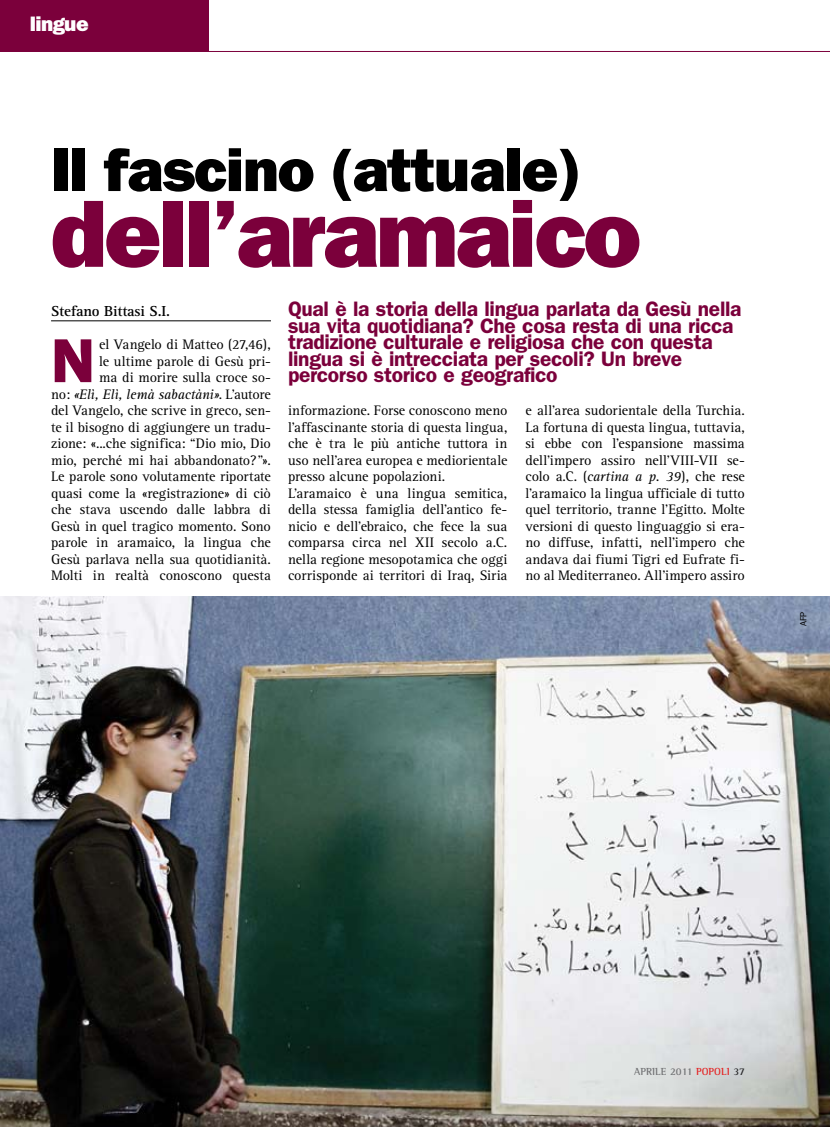
<style>
.page{position:relative;width:830px;height:1127px;background:#fff}
.page>*{position:absolute;margin:0;border:0;box-sizing:border-box;transform-origin:0 0}
.t1{font:96px "ITC Franklin Gothic Std Hvy";letter-spacing:-.03em;color:#7b003b}
.t2{font:62.4px "ITC Franklin Gothic Std Hvy";color:#7b003b}
.t3{font:61.5px "ITC Franklin Gothic Std Hvy";letter-spacing:-.02em;color:#000}
.t4{font:600 21px/16.5px "ITC Franklin Gothic Std";letter-spacing:-.015em;color:#7b003b}
.t5{font:21px "ITC Franklin Gothic Std Hvy";letter-spacing:-.03em;color:#fff}
.t6{font:700 15px "Rotis Serif";letter-spacing:-.01em;color:#000}
.t7{font:14.25px/16.5px "Rotis Serif";color:#000;text-align:right}
.t8{font:700 10.5px "Rotis Semi Serif";color:#e42121}
.t9{font:700 10.5px "Rotis Semi Serif";color:#707173}
.t10{font:9px "ITC Franklin Gothic Std";color:#000}
.s1{font-style:italic}
.s2{color:#707173}
.s3{color:#28282a}
</style>
<div class="page">
<hr style="left:0;top:51px;width:829px;height:1px;background:#7b003b">
<img style="left:0;top:597px;width:829px;height:530px">
<hr style="left:51px;top:320px;width:220px;height:1px;background:#000">
<div style="left:0;top:0;width:208px;height:51px;background:#7b003b"></div>
<h3 class="t5" style="left:30px;top:12px;width:61px">lingue</h3>
<h3 class="t3" style="left:51px;top:134px;width:530px">Il fascino (attuale)</h3>
<h1 class="t1" style="left:51px;top:177px;width:591px">dell’aramaico</h1>
<h3 class="t4" style="left:288px;top:301px;width:455px">Qual è la storia della lingua parlata da Gesù nella sua vita quotidiana? Che cosa resta di una ricca tradizione culturale e religiosa che con questa lingua si è intrecciata per secoli? Un breve percorso storico e geografico</h3>
<p class="t7" style="left:288px;top:403px;width:221px;text-align:left">informazione. Forse conoscono meno l’affascinante storia di questa lingua, che è tra le più antiche tuttora in uso nell’area europea e mediorientale presso alcune popolazioni.<br>L’aramaico è una lingua semitica, della stessa famiglia dell’antico fe&shy;nicio e dell’ebraico, che fece la sua comparsa circa nel XII secolo a.C. nella regione mesopotamica che oggi corrisponde ai territori di Iraq, Siria</p>
<p class="t7" style="left:525px;top:403px;width:221px;text-align:justify">e all’area sudorientale della Turchia.<br>La fortuna di questa lingua, tuttavia, si ebbe con l’espansione massima dell’impero assiro nell’VIII-VII se&shy;colo a.C. (<span class="s1">cartina a p. 39</span>), che rese l’aramaico la lingua ufficiale di tutto quel territorio, tranne l’Egitto. Molte versioni di questo linguaggio si era&shy;no diffuse, infatti, nell’impero che andava dai fiumi Tigri ed Eufrate fi&shy;no al Mediterraneo. All’impero assiro</p>
<p class="t6" style="left:51px;top:302px;width:120px">Stefano Bittasi S.I.</p>
<h2 class="t2" style="left:51px;top:324px;width:45px">N</h2>
<p class="t7" style="left:51px;top:337px;width:221px">el Vangelo di Matteo (27,46),<br>le ultime parole di Gesù pri-<br>ma di morire sulla croce so-<br>no: <span class="s1">«Elì, Elì, lemà sabactàni»</span>. L’autore del Vangelo, che scrive in greco, sen&shy;te il bisogno di aggiungere un tradu&shy;zione: «...che significa: “Dio mio, Dio mio, perché mi hai abbandonato?”».<br>Le parole sono volutamente riportate quasi come la «registrazione» di ciò che stava uscendo dalle labbra di Gesù in quel tragico momento. Sono parole in aramaico, la lingua che Gesù parlava nella sua quotidianità.<br>Molti in realtà conoscono questa</p>
<p class="t10" style="left:797px;top:626px;width:16px;rotate:-90deg">AFP</p>
<p class="t9" style="left:633px;top:1065px;width:7px">APRILE</p>
<p class="t8" style="left:669px;top:1065px;width:76px"><span class="s2">2011</span> POPOLI <span class="s3">37</span></p>
</div>
